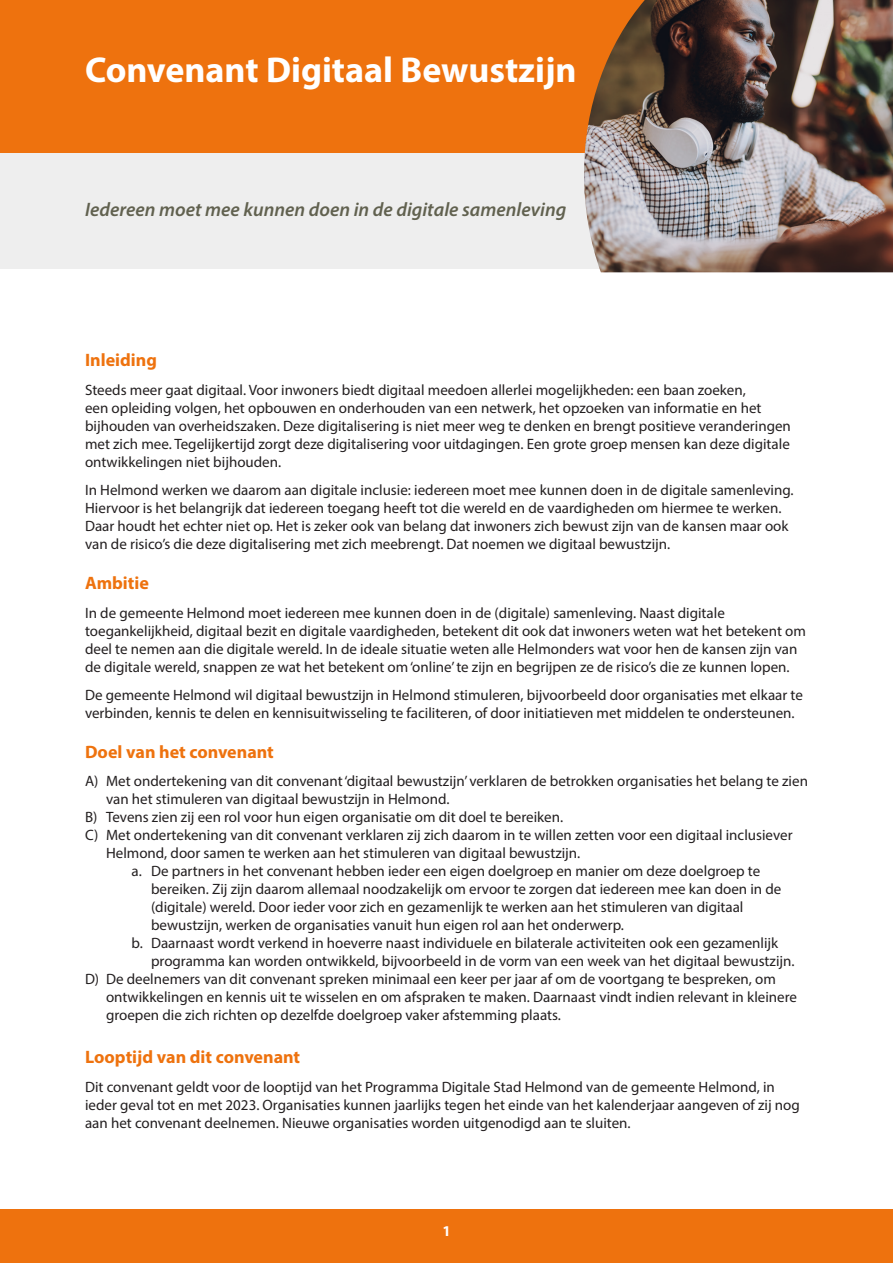
<style>
.page{position:relative;width:893px;height:1263px;background:#fff}
.page>*{position:absolute;margin:0;border:0;box-sizing:border-box;transform-origin:0 0}
.t1{font:700 36px "Myriad Pro";color:#fff}
.platte_tekst{font:italic 600 19.5px "Myriad Pro";color:#61614f}
.kop{font:700 18px "Myriad Pro";color:#ee720e}
.platte_tekst-2{font:700 18px "Myriad Pro";color:#ee720e}
.platte_tekst-3{font:15px/18px "Myriad Pro";color:#231f20}
.t2{font:700 15px "Myriad Pro";color:#fff}
</style>
<div class="page">
<div style="left:0;top:152px;width:893px;height:117px;background:#eee"></div>
<div style="left:0;top:0;width:680px;height:152px;background:#ee720e"></div>
<div style="left:0;top:1210px;width:893px;height:53px;background:#ee720e"></div>
<img style="left:584px;top:0;width:309px;height:272px">
<p class="t1" style="left:85px;top:47px;width:493px">Convenant Digitaal Bewustzijn</p>
<p class="platte_tekst" style="left:85px;top:197px;width:483px">Iedereen moet mee kunnen doen in de digitale samenleving</p>
<p class="platte_tekst-2" style="left:85px;top:349px;width:73px">Inleiding</p>
<p class="platte_tekst-3" style="left:85px;top:381px;width:707px">Steeds meer gaat digitaal. Voor inwoners biedt digitaal meedoen allerlei mogelijkheden: een baan zoeken,<br>een opleiding volgen, het opbouwen en onderhouden van een netwerk, het opzoeken van informatie en het bijhouden van overheidszaken. Deze digitalisering is niet meer weg te denken en brengt positieve veranderingen met zich mee. Tegelijkertijd zorgt deze digitalisering voor uitdagingen. Een grote groep mensen kan deze digitale ontwikkelingen niet bijhouden.</p>
<p class="platte_tekst-3" style="left:85px;top:481px;width:710px">In Helmond werken we daarom aan digitale inclusie: iedereen moet mee kunnen doen in de digitale samenleving.<br>Hiervoor is het belangrijk dat iedereen toegang heeft tot die wereld en de vaardigheden om hiermee te werken.<br>Daar houdt het echter niet op. Het is zeker ook van belang dat inwoners zich bewust zijn van de kansen maar ook van de risico’s die deze digitalisering met zich meebrengt. Dat noemen we digitaal bewustzijn.</p>
<p class="kop" style="left:85px;top:571px;width:65px">Ambitie</p>
<p class="platte_tekst-3" style="left:85px;top:603px;width:722px">In de gemeente Helmond moet iedereen mee kunnen doen in de (digitale) samenleving. Naast digitale toegankelijkheid, digitaal bezit en digitale vaardigheden, betekent dit ook dat inwoners weten wat het betekent om deel te nemen aan die digitale wereld. In de ideale situatie weten alle Helmonders wat voor hen de kansen zijn van de digitale wereld, snappen ze wat het betekent om ‘online’ te zijn en begrijpen ze de risico’s die ze kunnen lopen.</p>
<p class="platte_tekst-3" style="left:85px;top:686px;width:719px">De gemeente Helmond wil digitaal bewustzijn in Helmond stimuleren, bijvoorbeeld door organisaties met elkaar te verbinden, kennis te delen en kennisuitwisseling te faciliteren, of door initiatieven met middelen te ondersteunen.</p>
<p class="kop" style="left:85px;top:740px;width:190px">Doel van het convenant</p>
<p class="platte_tekst-3" style="left:85px;top:772px;width:724px">A) Met ondertekening van dit convenant ‘digitaal bewustzijn’ verklaren de betrokken organisaties het belang te zien</p>
<p class="platte_tekst-3" style="left:106px;top:790px;width:345px">van het stimuleren van digitaal bewustzijn in Helmond.</p>
<p class="platte_tekst-3" style="left:85px;top:808px;width:480px">B) Tevens zien zij een rol voor hun eigen organisatie om dit doel te bereiken.</p>
<p class="platte_tekst-3" style="left:85px;top:826px;width:709px">C) Met ondertekening van dit convenant verklaren zij zich daarom in te willen zetten voor een digitaal inclusiever</p>
<p class="platte_tekst-3" style="left:106px;top:844px;width:476px">Helmond, door samen te werken aan het stimuleren van digitaal bewustzijn.</p>
<p class="platte_tekst-3" style="left:132px;top:862px;width:630px">a. De partners in het convenant hebben ieder een eigen doelgroep en manier om deze doelgroep te</p>
<p class="platte_tekst-3" style="left:151px;top:880px;width:632px">bereiken. Zij zijn daarom allemaal noodzakelijk om ervoor te zorgen dat iedereen mee kan doen in de</p>
<p class="platte_tekst-3" style="left:151px;top:898px;width:594px">(digitale) wereld. Door ieder voor zich en gezamenlijk te werken aan het stimuleren van digitaal</p>
<p class="platte_tekst-3" style="left:151px;top:916px;width:474px">bewustzijn, werken de organisaties vanuit hun eigen rol aan het onderwerp.</p>
<p class="platte_tekst-3" style="left:132px;top:934px;width:648px">b. Daarnaast wordt verkend in hoeverre naast individuele en bilaterale activiteiten ook een gezamenlijk</p>
<p class="platte_tekst-3" style="left:151px;top:952px;width:645px">programma kan worden ontwikkeld, bijvoorbeeld in de vorm van een week van het digitaal bewustzijn.</p>
<p class="platte_tekst-3" style="left:85px;top:970px;width:692px">D) De deelnemers van dit convenant spreken minimaal een keer per jaar af om de voortgang te bespreken, om</p>
<p class="platte_tekst-3" style="left:106px;top:988px;width:692px">ontwikkelingen en kennis uit te wisselen en om afspraken te maken. Daarnaast vindt indien relevant in kleinere</p>
<p class="platte_tekst-3" style="left:106px;top:1006px;width:456px">groepen die zich richten op dezelfde doelgroep vaker afstemming plaats.</p>
<p class="kop" style="left:85px;top:1046px;width:217px">Looptijd van dit convenant</p>
<p class="platte_tekst-3" style="left:85px;top:1078px;width:716px">Dit convenant geldt voor de looptijd van het Programma Digitale Stad Helmond van de gemeente Helmond, in ieder geval tot en met 2023. Organisaties kunnen jaarlijks tegen het einde van het kalenderjaar aangeven of zij nog aan het convenant deelnemen. Nieuwe organisaties worden uitgenodigd aan te sluiten.</p>
<p class="t2" style="left:442px;top:1221px;width:10px">1</p>
</div>
